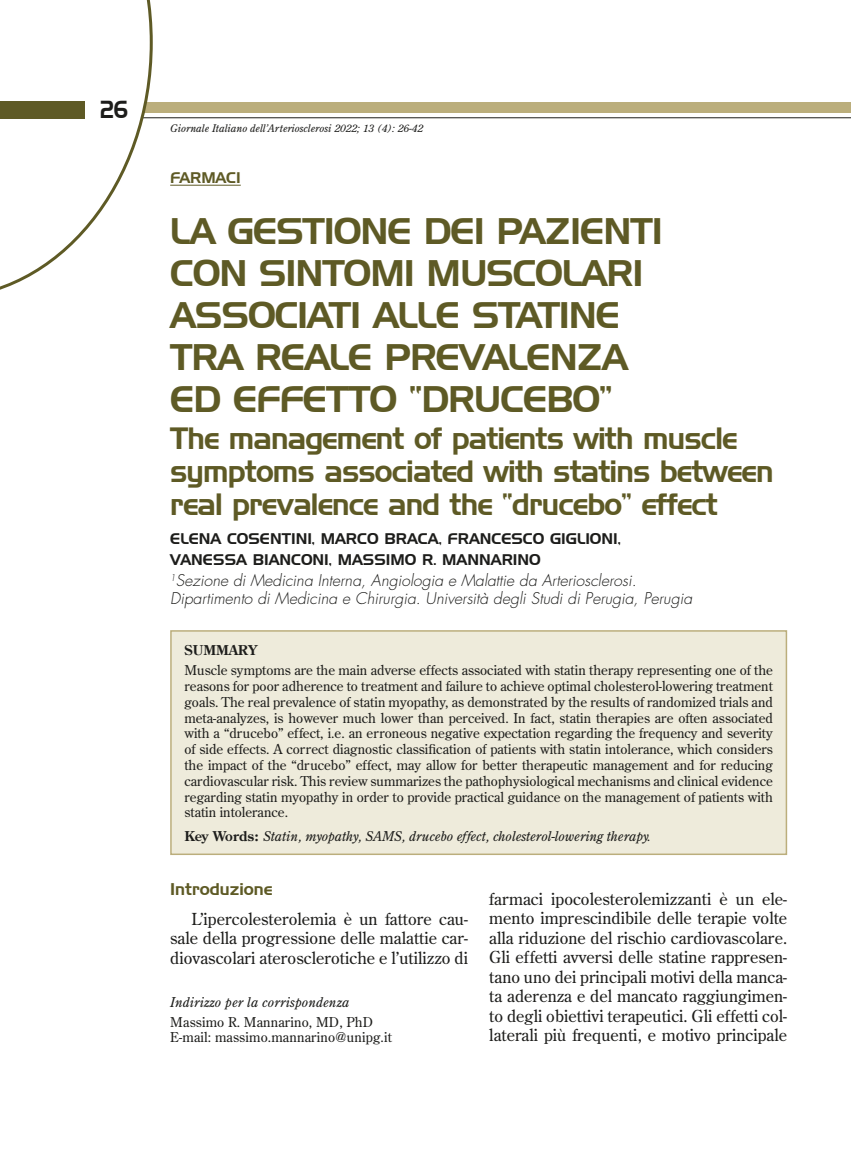
<style>
.page{position:relative;width:851px;height:1149px;background:#fff}
.page>*{position:absolute;margin:0;border:0;box-sizing:border-box;transform-origin:0 0}
.t1{font:36px/42px "Handel Gothic BT";letter-spacing:-.03em;color:#5e5a25}
.t2{font:30px/33px "Handel Gothic BT";letter-spacing:-.03em;color:#5e5a25}
.t3{font:24px "Handel Gothic BT";color:#1d1d1b;scale:.8 1}
.t4{font:16.5px/19.5px "Century Old Style Std";letter-spacing:.005em;color:#1d1d1b;text-align:justify}
.t5{font:16.5px "Handel Gothic BT";color:#5e5a25}
.t6{font:italic 300 15.75px/17.2px "Futura Std";color:#1d1d1b}
.t7{font:15px/20.4px "Handel Gothic BT";color:#1d1d1b}
.t8{font:15px "Handel Gothic BT";letter-spacing:-.01em;color:#5e5a25}
.t9{font:13.5px/15.8px "Century Old Style Std";color:#1d1d1b}
.t10{font:italic 13.5px "Century Old Style Std";color:#1d1d1b}
.t11{font:700 13.5px "Century Old Style Std";color:#1d1d1b}
.t12{font:italic 10.5px "Century Old Style Std";color:#1d1d1b}
.s1{font-weight:700;font-style:normal}
</style>
<div class="page">
<hr style="left:0;top:117px;width:850px;height:1px;background:#1d1d1b">
<div style="left:0;top:102px;width:850px;height:11px;background:#bbae7c"></div>
<svg style="left:0;top:0;width:153px;height:290px"></svg>
<div style="left:0;top:101px;width:85px;height:17px;background:#5e5a25"></div>
<hr style="left:170px;top:185px;width:71px;height:1px;background:#5e5a25">
<div style="left:171px;top:630px;width:615px;height:224px;background:#eeebdb"></div>
<div style="left:170px;top:630px;width:617px;height:224px;border:2px solid #bbae7c"></div>
<h3 class="t3" style="left:101px;top:95px;width:35px">26</h3>
<p class="t12" style="left:170px;top:121px;width:254px">Giornale Italiano dell’Arteriosclerosi 2022; 13 (4): 26-42</p>
<p class="t8" style="left:170px;top:168px;width:72px">FARMACI</p>
<h1 class="t1" style="left:170px;top:210px;width:494px">LA GESTIONE DEI PAZIENTI<br>CON SINTOMI MUSCOLARI<br>ASSOCIATI ALLE STATINE<br>TRA REALE PREVALENZA<br>ED EFFETTO “DRUCEBO”</h1>
<h2 class="t2" style="left:170px;top:422px;width:604px">The management of patients with muscle symptoms associated with statins between real prevalence and the “drucebo” effect</h2>
<p class="t7" style="left:170px;top:528px;width:452px">ELENA COSENTINI, MARCO BRACA, FRANCESCO GIGLIONI,<br>VANESSA BIANCONI, MASSIMO R. MANNARINO</p>
<p class="t6" style="left:170px;top:572px;width:523px"><sup>1</sup>Sezione di Medicina Interna, Angiologia e Malattie da Arteriosclerosi.<br>Dipartimento di Medicina e Chirurgia. Università degli Studi di Perugia, Perugia</p>
<p class="t11" style="left:184px;top:641px;width:75px">SUMMARY</p>
<p class="t9" style="left:184px;top:662px;width:590px;text-align:justify">Muscle symptoms are the main adverse effects associated with statin therapy representing one of the reasons for poor adherence to treatment and failure to achieve optimal cholesterol-lowering treatment goals. The real prevalence of statin myopathy, as demonstrated by the results of randomized trials and meta-analyzes, is however much lower than perceived. In fact, statin therapies are often associated with a “drucebo” effect, i.e. an erroneous negative expectation regarding the frequency and severity of side effects. A correct diagnostic classification of patients with statin intolerance, which considers the impact of the “drucebo” effect, may allow for better therapeutic management and for reducing cardiovascular risk. This review summarizes the pathophysiological mechanisms and clinical evidence regarding statin myopathy in order to provide practical guidance on the management of patients with statin intolerance.</p>
<p class="t10" style="left:184px;top:827px;width:468px"><span class="s1">Key Words:</span> Statin, myopathy, SAMS, drucebo effect, cholesterol-lowering therapy.</p>
<p class="t5" style="left:170px;top:879px;width:104px">Introduzione</p>
<p class="t4" style="left:170px;top:908px;width:299px;text-indent:21px">L’ipercolesterolemia è un fattore cau&shy;sale della progressione delle malattie car&shy;diovascolari aterosclerotiche e l’utilizzo di</p>
<p class="t10" style="left:170px;top:993px;width:181px">Indirizzo per la corrispondenza</p>
<p class="t9" style="left:170px;top:1013px;width:223px;line-height:15px">Massimo R. Mannarino, MD, PhD<br>E-mail: massimo.mannarino@unipg.it</p>
<p class="t4" style="left:489px;top:888px;width:299px">farmaci ipocolesterolemizzanti è un ele&shy;mento imprescindibile delle terapie volte alla riduzione del rischio cardiovascolare.<br>Gli effetti avversi delle statine rappresen&shy;tano uno dei principali motivi della manca&shy;ta aderenza e del mancato raggiungimen&shy;to degli obiettivi terapeutici. Gli effetti col&shy;laterali più frequenti, e motivo principale</p>
</div>
